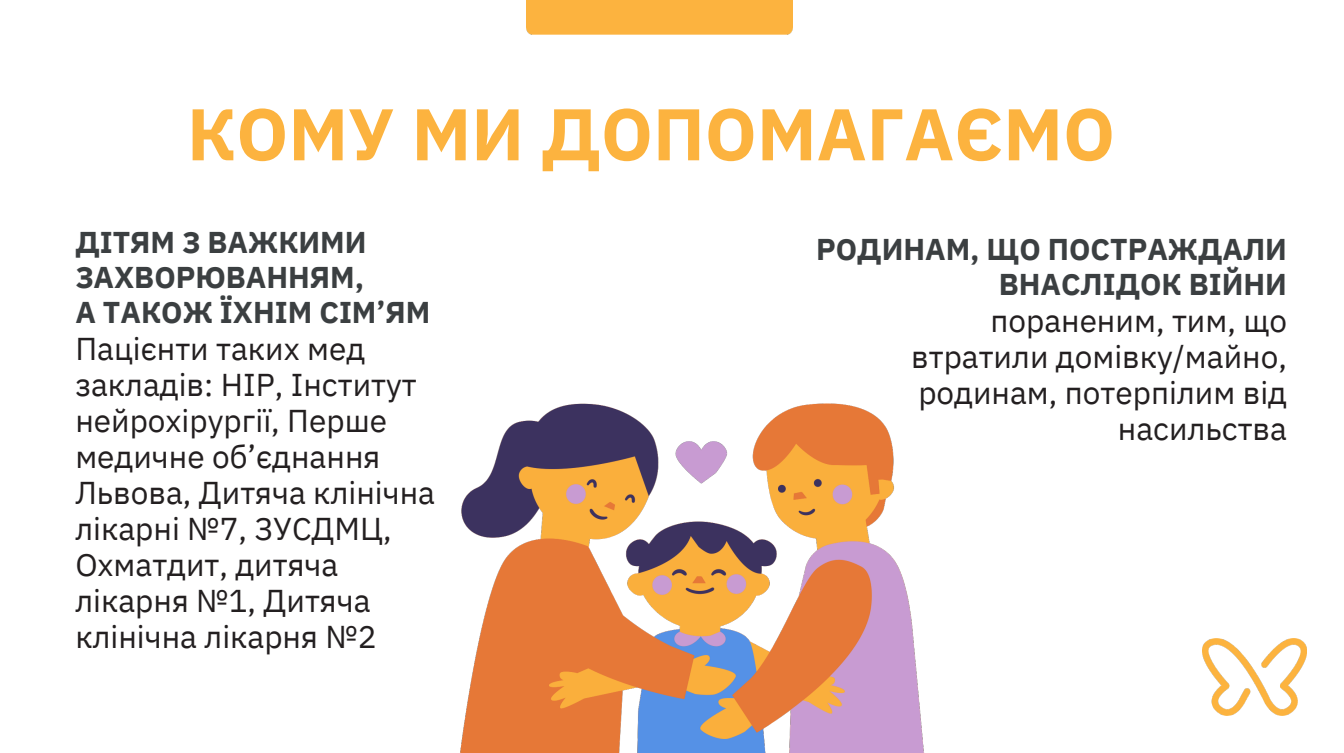
<style>
.page{position:relative;width:1344px;height:753px;background:#fff}
.page>*{position:absolute;margin:0;border:0;box-sizing:border-box;transform-origin:0 0}
.t1{font:700 72.9px "IBM Plex Sans";color:#fcb33f}
.t2{font:31.5px/36px "IBM Plex Sans";color:#231f20}
.t3{font:700 30px/34.8px "IBM Plex Sans";color:#3b3f41}
</style>
<div class="page">
<div style="left:526px;top:0;width:266px;height:35px;background:#fcb33f"></div>
<img style="left:460px;top:403px;width:464px;height:350px">
<img style="left:1202px;top:638px;width:104px;height:77px">
<p class="t1" style="left:187px;top:86px;width:929px">КОМУ МИ ДОПОМАГАЄМО</p>
<h1 class="t3" style="left:75px;top:224px;width:356px">ДІТЯМ З ВАЖКИМИ<br>ЗАХВОРЮВАННЯМ,<br>А ТАКОЖ ЇХНІМ СІМ’ЯМ</h1>
<p class="t2" style="left:75px;top:330px;width:361px">Пацієнти таких мед закладів: НІР, Інститут нейрохірургії, Перше медичне об’єднання<br>Львова, Дитяча клінічна лікарні №7, ЗУСДМЦ,<br>Охматдит, дитяча лікарня №1, Дитяча клінічна лікарня №2</p>
<p class="t3" style="left:816px;top:231px;width:472px;text-align:right">РОДИНАМ, ЩО ПОСТРАЖДАЛИ<br>ВНАСЛІДОК ВІЙНИ</p>
<p class="t2" style="left:911px;top:302px;width:377px;text-align:right">пораненим, тим, що втратили домівку/майно, родинам, потерпілим від насильства</p>
</div>
